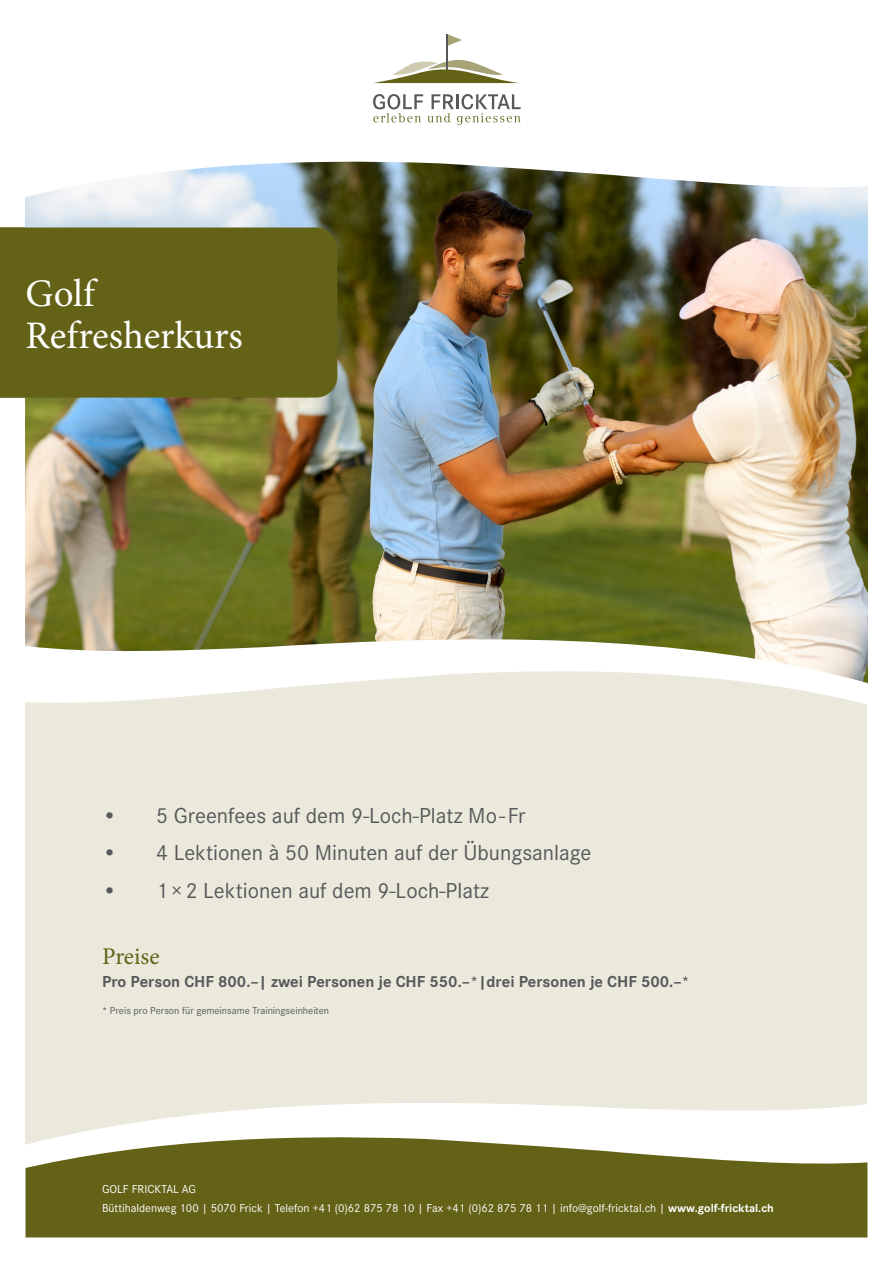
<style>
.page{position:relative;width:893px;height:1263px;background:#fff}
.page>*{position:absolute;margin:0;border:0;box-sizing:border-box;transform-origin:0 0}
.t1{font:39px "Minion Pro";color:#fff}
.t2{font:24px "Minion Pro";letter-spacing:-.005em;color:#636217}
.t3{font:22.5px "Corporate S";color:#57585a}
.t4{font:700 16.5px "Corporate S";color:#57585a}
.t5{font:12px "Corporate S";color:#fff}
.t6{font:10.5px "Corporate S";color:#57585a}
.s1{font-weight:700}
</style>
<div class="page">
<div style="left:26px;top:1183px;width:841px;height:54px;background:#636217"></div>
<div style="left:26px;top:221px;width:841px;height:915px;background:#eae9dc"></div>
<img style="left:26px;top:206px;width:841px;height:425px">
<div style="left:0;top:227px;width:337px;height:171px;background:#636217"></div>
<svg style="left:25px;top:125px;width:843px;height:81px"></svg>
<svg style="left:25px;top:1097px;width:843px;height:86px"></svg>
<svg style="left:25px;top:631px;width:843px;height:79px"></svg>
<svg style="left:373px;top:94px;width:148px;height:31px"></svg>
<svg style="left:448px;top:34px;width:14px;height:12px"></svg>
<hr style="left:446px;top:34px;width:2px;height:38px;background:#57585a">
<svg style="left:374px;top:60px;width:145px;height:23px"></svg>
<p class="t1" style="left:26px;top:267px;width:71px">Golf</p>
<p class="t1" style="left:26px;top:309px;width:219px">Refresherkurs</p>
<p class="t3" style="left:102px;top:800px;width:425px">• 5 Greenfees auf dem 9-Loch-Platz Mo - Fr</p>
<p class="t3" style="left:102px;top:838px;width:491px">• 4 Lektionen à 50 Minuten auf der Übungsanlage</p>
<p class="t3" style="left:102px;top:875px;width:388px">• 1 × 2 Lektionen auf dem 9-Loch-Platz</p>
<p class="t2" style="left:102px;top:940px;width:59px">Preise</p>
<p class="t4" style="left:102px;top:969px;width:589px">Pro Person CHF 800.–| zwei Personen je CHF 550.–*|drei Personen je CHF 500.–*</p>
<p class="t6" style="left:102px;top:1003px;width:229px">* Preis pro Person für gemeinsame Trainingseinheiten</p>
<p class="t5" style="left:102px;top:1181px;width:95px">GOLF FRICKTAL AG</p>
<p class="t5" style="left:102px;top:1200px;width:673px">Büttihaldenweg 100 | 5070 Frick | Telefon +41 (0)62 875 78 10 | Fax +41 (0)62 875 78 11 | info@golf-fricktal.ch | <span class="s1">www.golf-fricktal.ch</span></p>
</div>
